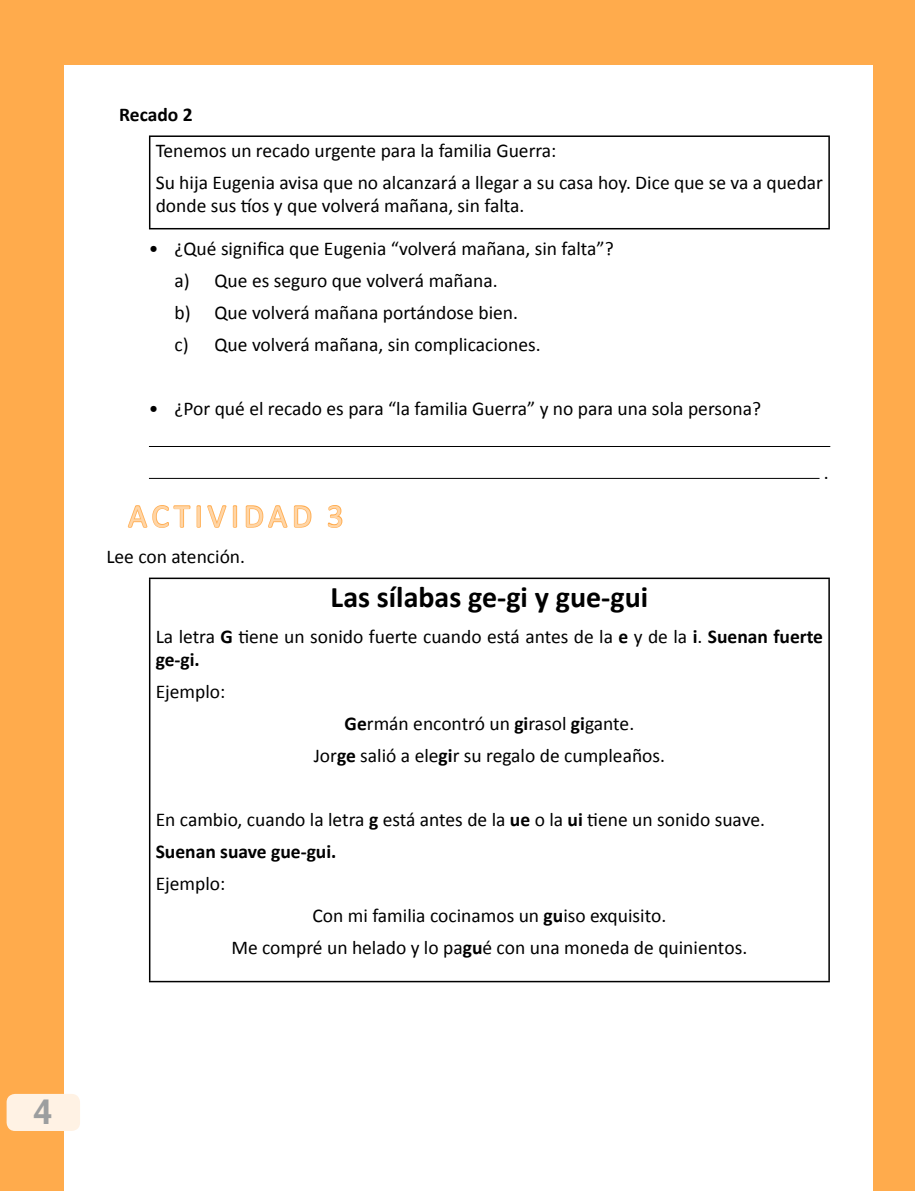
<style>
.page{position:relative;width:915px;height:1191px;background:#fff}
.page>*{position:absolute;margin:0;border:0;box-sizing:border-box;transform-origin:0 0}
.t1{font:700 36px "gob CL";color:#9c9e9f}
.t2{font:33px "Calibri";color:#ffd5a6}
.t3{font:700 30px "Calibri";color:#000}
.t4{font:19.5px/32px "Calibri";color:#000}
.t5{font:700 19.5px "Calibri";color:#000}
.s1{font-weight:700}
</style>
<div class="page">
<div style="left:0;top:0;width:64px;height:1191px;background:#ffab4c"></div>
<div style="left:0;top:0;width:914px;height:65px;background:#ffab4c"></div>
<div style="left:872px;top:0;width:42px;height:1191px;background:#ffab4c"></div>
<div style="left:7px;top:1094px;width:73px;height:37px;background:#fff2e4;border-radius:9px"></div>
<hr style="left:149px;top:135px;width:680px;height:2px;background:#000">
<hr style="left:149px;top:137px;width:1px;height:91px;background:#000">
<hr style="left:828px;top:137px;width:1px;height:91px;background:#000">
<hr style="left:149px;top:228px;width:680px;height:1px;background:#000">
<hr style="left:149px;top:446px;width:681px;height:1px;background:#000">
<hr style="left:149px;top:478px;width:670px;height:1px;background:#000">
<svg style="left:127px;top:505px;width:111px;height:23px"></svg>
<svg style="left:245px;top:505px;width:67px;height:23px"></svg>
<svg style="left:327px;top:505px;width:16px;height:23px"></svg>
<hr style="left:149px;top:577px;width:680px;height:2px;background:#000">
<hr style="left:149px;top:579px;width:1px;height:401px;background:#000">
<hr style="left:828px;top:579px;width:1px;height:401px;background:#000">
<hr style="left:149px;top:980px;width:680px;height:2px;background:#000">
<p class="t5" style="left:119px;top:102px;width:75px">Recado 2</p>
<p class="t4" style="left:156px;top:134px;width:668px">Tenemos un recado urgente para la familia Guerra:<br>Su hija Eugenia avisa que no alcanzará a llegar a su casa hoy. Dice que se va a quedar</p>
<p class="t4" style="left:156px;top:190px;width:370px">donde sus tíos y que volverá mañana, sin falta.</p>
<p class="t4" style="left:174px;top:233px;width:440px;text-indent:-26px">• ¿Qué significa que Eugenia “volverá mañana, sin falta”? a) Que es seguro que volverá mañana.<br>b) Que volverá mañana portándose bien.<br>c) Que volverá mañana, sin complicaciones.</p>
<p class="t4" style="left:149px;top:392px;width:613px">• ¿Por qué el recado es para “la familia Guerra” y no para una sola persona?</p>
<p class="t4" style="left:823px;top:456px;width:6px">.</p>
<h2 class="t2" style="left:128px;top:495px;width:123px">ac tividad</h2>
<h2 class="t2" style="left:327px;top:495px;width:18px">3</h2>
<p class="t4" style="left:106px;top:540px;width:140px">Lee con atención.</p>
<h3 class="t3" style="left:330px;top:577px;width:319px">Las sílabas ge-gi y gue-gui</h3>
<p class="t4" style="left:156px;top:625px;width:668px;line-height:23.4px">La letra <span class="s1">G</span> tiene un sonido fuerte cuando está antes de la <span class="s1">e</span> y de la <span class="s1">i</span>. <span class="s1">Suenan fuerte ge-gi.</span></p>
<p class="t4" style="left:156px;top:676px;width:71px">Ejemplo:</p>
<p class="t4" style="left:313px;top:708px;width:353px;text-align:center"><span class="s1">Ge</span>rmán encontró un <span class="s1">gi</span>rasol <span class="s1">gi</span>gante.<br>Jor<span class="s1">ge</span> salió a ele<span class="s1">gi</span>r su regalo de cumpleaños.</p>
<p class="t4" style="left:156px;top:803px;width:610px">En cambio, cuando la letra <span class="s1">g</span> está antes de la <span class="s1">ue</span> o la <span class="s1">ui</span> tiene un sonido suave.<br><span class="s1">Suenan suave gue-gui.</span></p>
<p class="t4" style="left:156px;top:867px;width:71px">Ejemplo:</p>
<p class="t4" style="left:231px;top:899px;width:517px;text-align:center">Con mi familia cocinamos un <span class="s1">gu</span>iso exquisito.<br>Me compré un helado y lo pa<span class="s1">gu</span>é con una moneda de quinientos.</p>
<h1 class="t1" style="left:32px;top:1087px;width:22px">4</h1>
</div>
